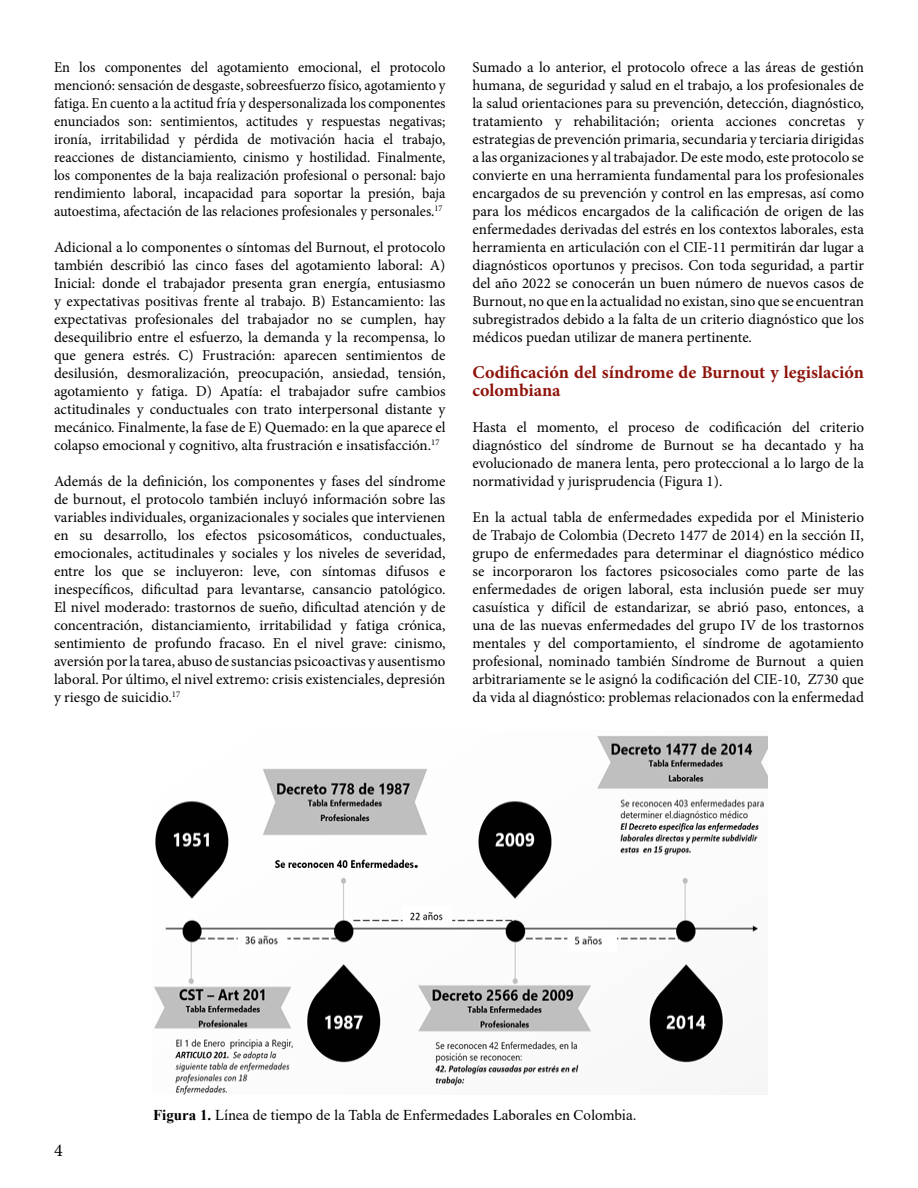
<style>
.page{position:relative;width:918px;height:1188px;background:#fff}
.page>*{position:absolute;margin:0;border:0;box-sizing:border-box;transform-origin:0 0}
.t1{font:700 18px/18px "Minion Pro";color:#8e140b}
.t2{font:18px "Minion Pro";color:#000}
.t3{font:15px/18px "Minion Pro";color:#000;text-align:justify}
.t4{font:15px/18px "Minion Pro";color:#000;text-align:justify;scale:.96 1}
.t5{font:15px "Times New Roman";color:#000}
.s1{font-weight:700}
</style>
<div class="page">
<img style="left:154px;top:736px;width:613px;height:359px">
<p class="t4" style="left:54px;top:58px;width:409px">En los componentes del agotamiento emocional, el protocolo mencionó: sensación de desgaste, sobreesfuerzo físico, agotamiento y fatiga. En cuento a la actitud fría y despersonalizada los componentes enunciados son: sentimientos, actitudes y respuestas negativas; ironía, irritabilidad y pérdida de motivación hacia el trabajo, reacciones de distanciamiento, cinismo y hostilidad. Finalmente, los componentes de la baja realización profesional o personal: bajo rendimiento laboral, incapacidad para soportar la presión, baja autoestima, afectación de las relaciones profesionales y personales.<sup>17</sup></p>
<p class="t3" style="left:54px;top:238px;width:393px">Adicional a lo componentes o síntomas del Burnout, el protocolo también describió las cinco fases del agotamiento laboral: A)<br>Inicial: donde el trabajador presenta gran energía, entusiasmo y expectativas positivas frente al trabajo. B) Estancamiento: las expectativas profesionales del trabajador no se cumplen, hay desequilibrio entre el esfuerzo, la demanda y la recompensa, lo que genera estrés. C) Frustración: aparecen sentimientos de desilusión, desmoralización, preocupación, ansiedad, tensión, agotamiento y fatiga. D) Apatía: el trabajador sufre cambios actitudinales y conductuales con trato interpersonal distante y mecánico. Finalmente, la fase de E) Quemado: en la que aparece el colapso emocional y cognitivo, alta frustración e insatisfacción.<sup>17</sup></p>
<p class="t3" style="left:54px;top:472px;width:393px">Además de la definición, los componentes y fases del síndrome de burnout, el protocolo también incluyó información sobre las variables individuales, organizacionales y sociales que intervienen en su desarrollo, los efectos psicosomáticos, conductuales, emocionales, actitudinales y sociales y los niveles de severidad, entre los que se incluyeron: leve, con síntomas difusos e inespecíficos, dificultad para levantarse, cansancio patológico.<br>El nivel moderado: trastornos de sueño, dificultad atención y de concentración, distanciamiento, irritabilidad y fatiga crónica, sentimiento de profundo fracaso. En el nivel grave: cinismo, aversión por la tarea, abuso de sustancias psicoactivas y ausentismo laboral. Por último, el nivel extremo: crisis existenciales, depresión y riesgo de suicidio.<sup>17</sup></p>
<p class="t3" style="left:472px;top:58px;width:393px">Sumado a lo anterior, el protocolo ofrece a las áreas de gestión humana, de seguridad y salud en el trabajo, a los profesionales de la salud orientaciones para su prevención, detección, diagnóstico, tratamiento y rehabilitación; orienta acciones concretas y estrategias de prevención primaria, secundaria y terciaria dirigidas a las organizaciones y al trabajador. De este modo, este protocolo se convierte en una herramienta fundamental para los profesionales encargados de su prevención y control en las empresas, así como para los médicos encargados de la calificación de origen de las enfermedades derivadas del estrés en los contextos laborales, esta herramienta en articulación con el CIE-11 permitirán dar lugar a diagnósticos oportunos y precisos. Con toda seguridad, a partir del año 2022 se conocerán un buen número de nuevos casos de Burnout, no que en la actualidad no existan, sino que se encuentran subregistrados debido a la falta de un criterio diagnóstico que los médicos puedan utilizar de manera pertinente.</p>
<p class="t1" style="left:472px;top:363px;width:393px">Codificación del síndrome de Burnout y legislación colombiana</p>
<p class="t3" style="left:472px;top:418px;width:393px">Hasta el momento, el proceso de codificación del criterio diagnóstico del síndrome de Burnout se ha decantado y ha evolucionado de manera lenta, pero proteccional a lo largo de la normatividad y jurisprudencia (Figura 1).</p>
<p class="t3" style="left:472px;top:508px;width:393px">En la actual tabla de enfermedades expedida por el Ministerio de Trabajo de Colombia (Decreto 1477 de 2014) en la sección II, grupo de enfermedades para determinar el diagnóstico médico se incorporaron los factores psicosociales como parte de las enfermedades de origen laboral, esta inclusión puede ser muy casuística y difícil de estandarizar, se abrió paso, entonces, a una de las nuevas enfermedades del grupo IV de los trastornos mentales y del comportamiento, el síndrome de agotamiento profesional, nominado también Síndrome de Burnout a quien arbitrariamente se le asignó la codificación del CIE-10, Z730 que da vida al diagnóstico: problemas relacionados con la enfermedad</p>
<p class="t2" style="left:54px;top:1138px;width:10px">4</p>
<p class="t5" style="left:153px;top:1104px;width:485px"><span class="s1">Figura 1.</span> Línea de tiempo de la Tabla de Enfermedades Laborales en Colombia.</p>
</div>
